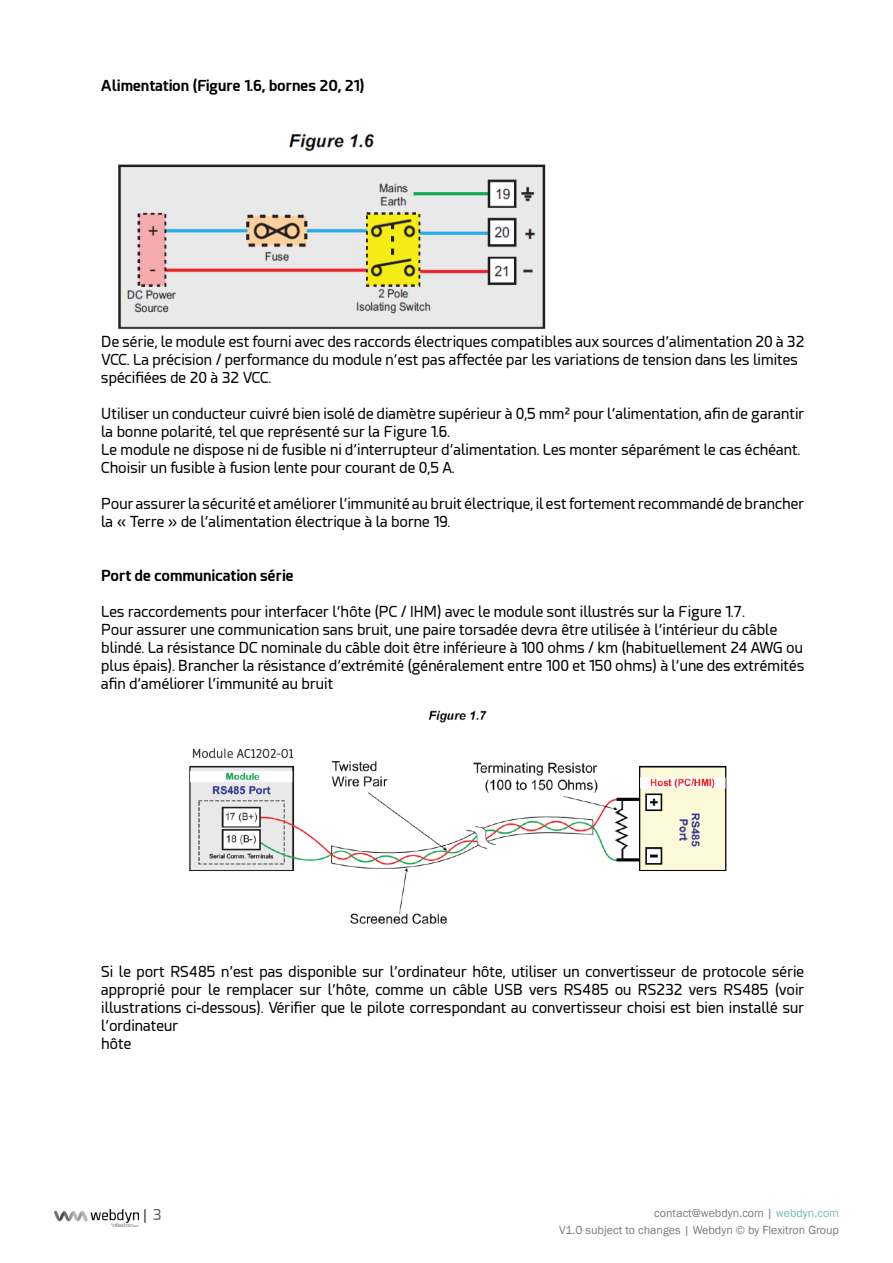
<style>
.page{position:relative;width:893px;height:1263px;background:#fff}
.page>*{position:absolute;margin:0;border:0;box-sizing:border-box;transform-origin:0 0}
.t1{font:15px/18px "Esphimere";color:#000001}
.t2{font:700 15px "Esphimere";color:#000001}
.t3{font:15px "Esphimere";color:#000002}
.t4{font:12px/16.5px "Franklin Gothic";color:#231f20;text-align:right}
.s1{color:#18888d}
</style>
<div class="page">
<svg style="left:145px;top:1209px;width:1px;height:14px"></svg>
<img style="left:54px;top:1209px;width:85px;height:17px">
<img style="left:118px;top:134px;width:428px;height:196px">
<img style="left:189px;top:710px;width:538px;height:215px">
<p class="t2" style="left:101px;top:76px;width:265px">Alimentation (Figure 1.6, bornes 20, 21)</p>
<p class="t1" style="left:101px;top:333px;width:705px">De série, le module est fourni avec des raccords électriques compatibles aux sources d’alimentation 20 à 32</p>
<p class="t1" style="left:101px;top:351px;width:698px">VCC. La précision / performance du module n’est pas affectée par les variations de tension dans les limites</p>
<p class="t1" style="left:101px;top:369px;width:171px">spécifiées de 20 à 32 VCC.</p>
<p class="t1" style="left:101px;top:405px;width:705px">Utiliser un conducteur cuivré bien isolé de diamètre supérieur à 0,5 mm² pour l’alimentation, afin de garantir la bonne polarité, tel que représenté sur la Figure 1.6.</p>
<p class="t1" style="left:101px;top:441px;width:701px">Le module ne dispose ni de fusible ni d’interrupteur d’alimentation. Les monter séparément le cas échéant.</p>
<p class="t1" style="left:101px;top:459px;width:355px">Choisir un fusible à fusion lente pour courant de 0,5 A.</p>
<p class="t1" style="left:101px;top:495px;width:705px">Pour assurer la sécurité et améliorer l’immunité au bruit électrique, il est fortement recommandé de brancher la « Terre » de l’alimentation électrique à la borne 19.</p>
<p class="t2" style="left:101px;top:566px;width:194px">Port de communication série</p>
<p class="t1" style="left:101px;top:603px;width:645px">Les raccordements pour interfacer l’hôte (PC / IHM) avec le module sont illustrés sur la Figure 1.7.</p>
<p class="t1" style="left:101px;top:621px;width:678px">Pour assurer une communication sans bruit, une paire torsadée devra être utilisée à l’intérieur du câble</p>
<p class="t1" style="left:101px;top:639px;width:703px">blindé. La résistance DC nominale du câble doit être inférieure à 100 ohms / km (habituellement 24 AWG ou</p>
<p class="t1" style="left:101px;top:657px;width:705px">plus épais). Brancher la résistance d’extrémité (généralement entre 100 et 150 ohms) à l’une des extrémités</p>
<p class="t1" style="left:101px;top:675px;width:234px">afin d’améliorer l’immunité au bruit</p>
<p class="t1" style="left:101px;top:963px;width:705px;text-align:justify">Si le port RS485 n’est pas disponible sur l’ordinateur hôte, utiliser un convertisseur de protocole série approprié pour le remplacer sur l’hôte, comme un câble USB vers RS485 ou RS232 vers RS485 (voir illustrations ci-dessous). Vérifier que le pilote correspondant au convertisseur choisi est bien installé sur l’ordinateur</p>
<p class="t1" style="left:101px;top:1035px;width:32px">hôte</p>
<p class="t3" style="left:152px;top:1206px;width:10px">3</p>
<p class="t4" style="left:559px;top:1205px;width:281px">contact@webdyn.com | <span class="s1">webdyn.com<br></span>V1.0 subject to changes | Webdyn © by Flexitron Group</p>
</div>
